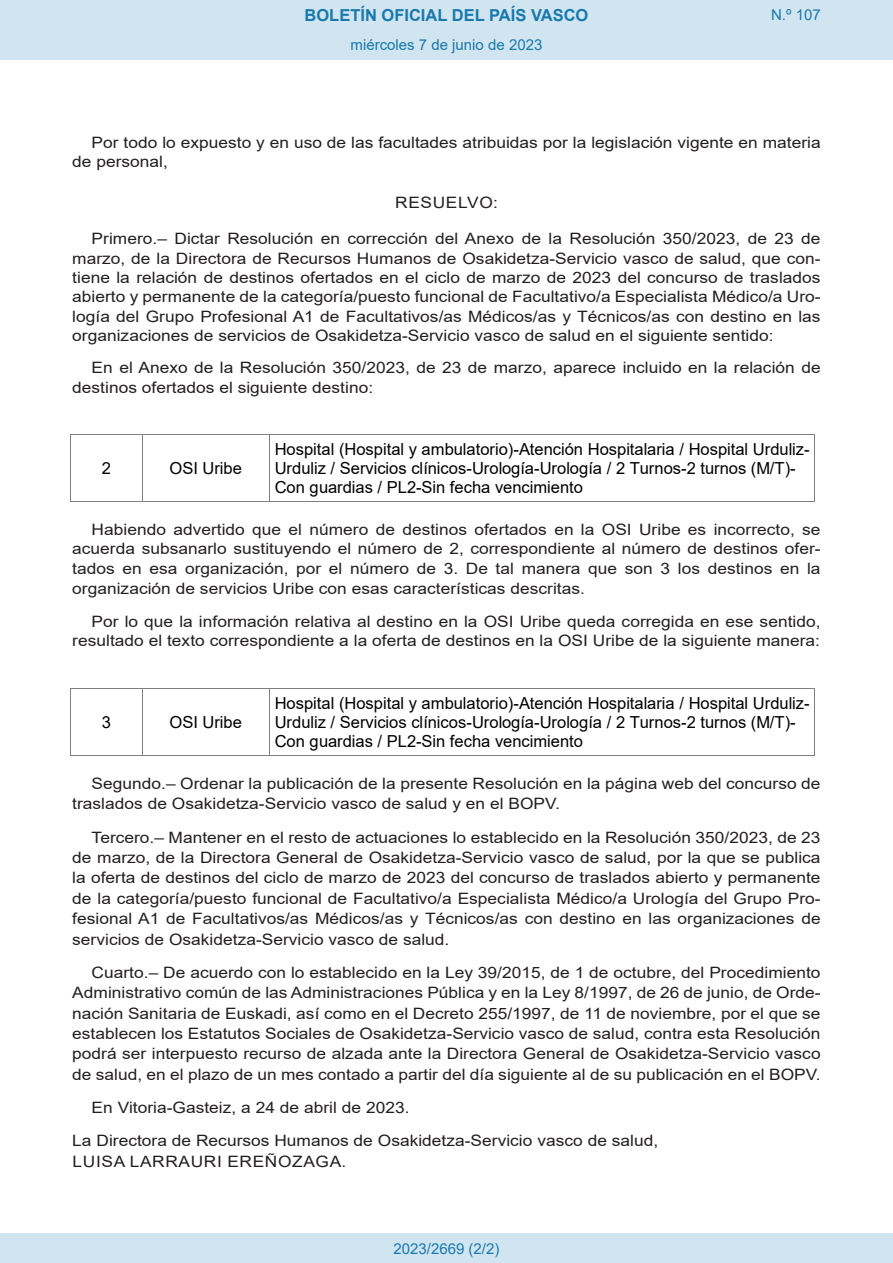
<style>
.page{position:relative;width:893px;height:1263px;background:#fff}
.page>*{position:absolute;margin:0;border:0;box-sizing:border-box;transform-origin:0 0}
.t1{font:16.5px/19px "Arial";color:#000}
.t2{font:700 16.5px "Arial";color:#1879ad}
.BOPVDetalle{font:15.6px/20.4px "Arial";color:#231f20;text-align:justify;scale:1.11 1}
.BOPVFirmaPuesto{font:15.6px "Arial";color:#231f20;scale:1.11 1}
.BOPVFirmaLugFec{font:15.6px "Arial";color:#231f20;scale:1.11 1}
.BOPVFirmaNombre{font:15.6px "Arial";letter-spacing:.035em;color:#231f20;scale:1.11 1}
.BOPVClave{font:15.6px "Arial";letter-spacing:.035em;color:#231f20;scale:1.11 1}
.Paginacion_Centro{font:15px "Arial";color:#1879ad}
</style>
<div class="page">
<div style="left:0;top:0;width:893px;height:60px;background:#d0e5f0"></div>
<div style="left:0;top:1233px;width:893px;height:30px;background:#d0e5f0"></div>
<hr style="left:71px;top:435px;width:71px;height:1px;background:#808080">
<hr style="left:142px;top:435px;width:127px;height:1px;background:#808080">
<hr style="left:270px;top:435px;width:544px;height:1px;background:#808080">
<hr style="left:71px;top:435px;width:1px;height:66px;background:#808080">
<hr style="left:71px;top:501px;width:71px;height:1px;background:#808080">
<hr style="left:142px;top:435px;width:1px;height:66px;background:#808080">
<hr style="left:142px;top:501px;width:127px;height:1px;background:#808080">
<hr style="left:269px;top:435px;width:1px;height:66px;background:#808080">
<hr style="left:270px;top:501px;width:544px;height:1px;background:#808080">
<hr style="left:814px;top:435px;width:1px;height:66px;background:#808080">
<hr style="left:71px;top:688px;width:71px;height:1px;background:#808080">
<hr style="left:142px;top:688px;width:127px;height:1px;background:#808080">
<hr style="left:270px;top:688px;width:544px;height:1px;background:#808080">
<hr style="left:71px;top:689px;width:1px;height:66px;background:#808080">
<hr style="left:71px;top:755px;width:71px;height:1px;background:#808080">
<hr style="left:142px;top:689px;width:1px;height:66px;background:#808080">
<hr style="left:142px;top:755px;width:127px;height:1px;background:#808080">
<hr style="left:269px;top:689px;width:1px;height:66px;background:#808080">
<hr style="left:270px;top:755px;width:544px;height:1px;background:#808080">
<hr style="left:814px;top:689px;width:1px;height:66px;background:#808080">
<p class="t2" style="left:305px;top:3px;width:285px">BOLETÍN OFICIAL DEL PAÍS VASCO</p>
<p class="Paginacion_Centro" style="left:351px;top:35px;width:193px">miércoles 7 de junio de 2023</p>
<p class="Paginacion_Centro" style="left:771px;top:5px;width:51px">N.º 107</p>
<p class="BOPVDetalle" style="left:72px;top:133px;width:676px;line-height:19.4px;text-indent:19px">Por todo lo expuesto y en uso de las facultades atribuidas por la legislación vigente en materia de personal,</p>
<p class="BOPVClave" style="left:395px;top:192px;width:94px">RESUELVO:</p>
<p class="BOPVDetalle" style="left:72px;top:229px;width:676px;line-height:19.4px;text-indent:19px">Primero.– Dictar Resolución en corrección del Anexo de la Resolución 350/2023, de 23 de marzo, de la Directora de Recursos Humanos de Osakidetza-Servicio vasco de salud, que con&shy;tiene la relación de destinos ofertados en el ciclo de marzo de 2023 del concurso de traslados abierto y permanente de la categoría/puesto funcional de Facultativo/a Especialista Médico/a Uro&shy;logía del Grupo Profesional A1 de Facultativos/as Médicos/as y Técnicos/as con destino en las organizaciones de servicios de Osakidetza-Servicio vasco de salud en el siguiente sentido:</p>
<p class="BOPVDetalle" style="left:72px;top:358px;width:676px;line-height:19.4px;text-indent:19px">En el Anexo de la Resolución 350/2023, de 23 de marzo, aparece incluido en la relación de destinos ofertados el siguiente destino:</p>
<p class="t1" style="left:275px;top:440px;width:536px">Hospital (Hospital y ambulatorio)-Atención Hospitalaria / Hospital Urduliz-<br>Urduliz / Servicios clínicos-Urología-Urología / 2 Turnos-2 turnos (M/T)-<br>Con guardias / PL2-Sin fecha vencimiento</p>
<p class="BOPVDetalle" style="left:72px;top:519px;width:676px;line-height:19.8px;text-indent:19px">Habiendo advertido que el número de destinos ofertados en la OSI Uribe es incorrecto, se acuerda subsanarlo sustituyendo el número de 2, correspondiente al número de destinos ofer&shy;tados en esa organización, por el número de 3. De tal manera que son 3 los destinos en la organización de servicios Uribe con esas características descritas.</p>
<p class="BOPVDetalle" style="left:72px;top:611px;width:676px;line-height:19.8px;text-align:right">Por lo que la información relativa al destino en la OSI Uribe queda corregida en ese sentido, resultado el texto correspondiente a la oferta de destinos en la OSI Uribe de la siguiente manera:</p>
<p class="t1" style="left:102px;top:459px;width:11px">2</p>
<p class="t1" style="left:169px;top:459px;width:74px">OSI Uribe</p>
<p class="t1" style="left:275px;top:693px;width:536px">Hospital (Hospital y ambulatorio)-Atención Hospitalaria / Hospital Urduliz-<br>Urduliz / Servicios clínicos-Urología-Urología / 2 Turnos-2 turnos (M/T)-<br>Con guardias / PL2-Sin fecha vencimiento</p>
<p class="BOPVDetalle" style="left:72px;top:773px;width:676px;text-indent:19px">Segundo.– Ordenar la publicación de la presente Resolución en la página web del concurso de traslados de Osakidetza-Servicio vasco de salud y en el BOPV.</p>
<p class="BOPVDetalle" style="left:72px;top:827px;width:676px;text-indent:19px">Tercero.– Mantener en el resto de actuaciones lo establecido en la Resolución 350/2023, de 23 de marzo, de la Directora General de Osakidetza-Servicio vasco de salud, por la que se publica la oferta de destinos del ciclo de marzo de 2023 del concurso de traslados abierto y permanente de la categoría/puesto funcional de Facultativo/a Especialista Médico/a Urología del Grupo Pro&shy;fesional A1 de Facultativos/as Médicos/as y Técnicos/as con destino en las organizaciones de servicios de Osakidetza-Servicio vasco de salud.</p>
<p class="BOPVDetalle" style="left:72px;top:962px;width:676px;text-indent:19px">Cuarto.– De acuerdo con lo establecido en la Ley 39/2015, de 1 de octubre, del Procedimiento Administrativo común de las Administraciones Pública y en la Ley 8/1997, de 26 de junio, de Orde&shy;nación Sanitaria de Euskadi, así como en el Decreto 255/1997, de 11 de noviembre, por el que se establecen los Estatutos Sociales de Osakidetza-Servicio vasco de salud, contra esta Resolución podrá ser interpuesto recurso de alzada ante la Directora General de Osakidetza-Servicio vasco de salud, en el plazo de un mes contado a partir del día siguiente al de su publicación en el BOPV.</p>
<p class="BOPVFirmaLugFec" style="left:92px;top:1097px;width:288px">En Vitoria-Gasteiz, a 24 de abril de 2023.</p>
<p class="BOPVFirmaPuesto" style="left:72px;top:1130px;width:529px">La Directora de Recursos Humanos de Osakidetza-Servicio vasco de salud,</p>
<p class="BOPVFirmaNombre" style="left:73px;top:1151px;width:248px">LUISA LARRAURI EREÑOZAGA.</p>
<p class="t1" style="left:102px;top:712px;width:11px">3</p>
<p class="t1" style="left:169px;top:712px;width:74px">OSI Uribe</p>
<p class="Paginacion_Centro" style="left:393px;top:1238px;width:107px">2023/2669 (2/2)</p>
</div>
